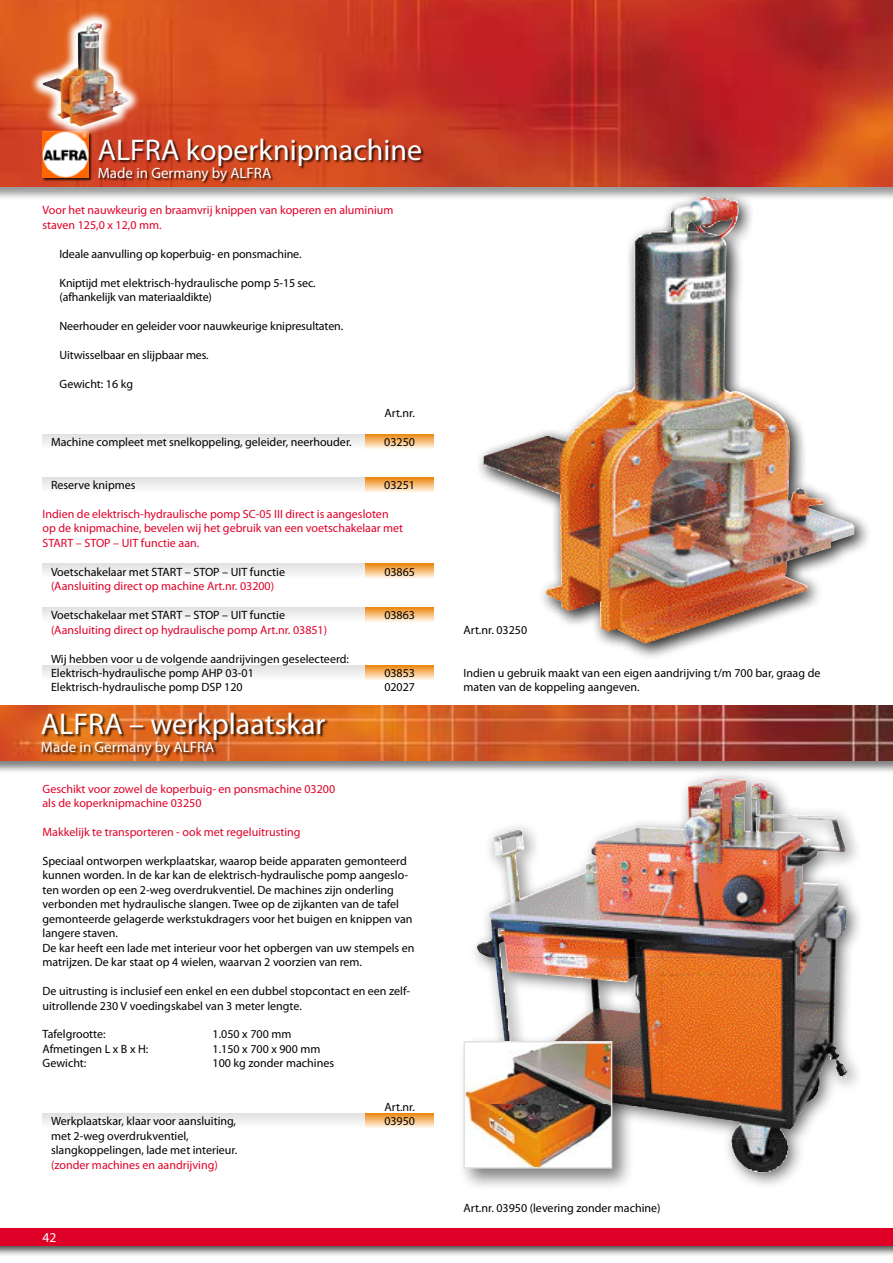
<style>
.page{position:relative;width:893px;height:1263px;background:#fff}
.page>*{position:absolute;margin:0;border:0;box-sizing:border-box;transform-origin:0 0}
.t1{font:30px "Myriad Pro";color:#fff}
.t2{font:15px "Myriad Pro";color:#fff}
.t3{font:13.5px "Myriad Pro";color:#fff}
.t4{font:12px/14.4px "Myriad Pro";color:#000}
.t5{font:12px/14.4px "Myriad Pro";color:#df0028}
</style>
<div class="page">
<img style="left:0;top:0;width:893px;height:187px">
<div style="left:0;top:1226px;width:893px;height:37px;background:#000;opacity:.7"></div>
<div style="left:0;top:1229px;width:893px;height:17px;background:#df0028"></div>
<svg style="left:364px;top:1113px;width:70px;height:15px"></svg>
<div style="left:43px;top:1113px;width:321px;height:15px;background:#efefef"></div>
<svg style="left:364px;top:665px;width:70px;height:15px"></svg>
<svg style="left:43px;top:665px;width:321px;height:11px"></svg>
<svg style="left:364px;top:607px;width:70px;height:15px"></svg>
<div style="left:43px;top:607px;width:321px;height:15px;background:#efefef"></div>
<svg style="left:364px;top:564px;width:70px;height:15px"></svg>
<div style="left:43px;top:564px;width:321px;height:15px;background:#f0f0f0"></div>
<svg style="left:364px;top:478px;width:70px;height:14px"></svg>
<div style="left:43px;top:478px;width:321px;height:15px;background:#f0f0f0"></div>
<svg style="left:364px;top:434px;width:70px;height:15px"></svg>
<div style="left:43px;top:434px;width:321px;height:15px;background:#efefef"></div>
<div style="left:99px;top:139px;width:773px;height:64px;background:#000;opacity:.75"></div>
<svg style="left:29px;top:8px;width:173px;height:193px;background:#d0643f"></svg>
<img style="left:64px;top:23px;width:49px;height:54px">
<img style="left:43px;top:77px;width:86px;height:50px">
<div style="left:0;top:705px;width:893px;height:75px;background:#000;opacity:.5"></div>
<img style="left:0;top:706px;width:893px;height:54px">
<div style="left:42px;top:713px;width:784px;height:63px;background:#000;opacity:.75"></div>
<div style="left:467px;top:769px;width:411px;height:445px;background:#000;opacity:.6"></div>
<img style="left:477px;top:779px;width:371px;height:178px">
<img style="left:491px;top:957px;width:357px;height:181px">
<img style="left:641px;top:1138px;width:148px;height:35px">
<div style="left:457px;top:1035px;width:184px;height:164px;background:#000;opacity:.5"></div>
<img style="left:465px;top:1044px;width:147px;height:125px">
<div style="left:463px;top:1041px;width:149px;height:127px;border:2px solid #e1e1e1"></div>
<div style="left:473px;top:187px;width:410px;height:493px;background:#000;opacity:.6"></div>
<h1 class="t1" style="left:98px;top:131px;width:326px">ALFRA koperknipmachine</h1>
<p class="t2" style="left:98px;top:164px;width:175px">Made in Germany by ALFRA</p>
<p class="t5" style="left:43px;top:203px;width:352px">Voor het nauwkeurig en braamvrij knippen van koperen en aluminium staven 125,0 x 12,0 mm.</p>
<p class="t4" style="left:60px;top:246px;width:244px">Ideale aanvulling op koperbuig- en ponsmachine.</p>
<p class="t4" style="left:60px;top:275px;width:258px">Kniptijd met elektrisch-hydraulische pomp 5-15 sec. (afhankelijk van materiaaldikte)</p>
<p class="t4" style="left:60px;top:319px;width:285px">Neerhouder en geleider voor nauwkeurige knipresultaten.</p>
<p class="t4" style="left:60px;top:347px;width:151px">Uitwisselbaar en slijpbaar mes.</p>
<p class="t4" style="left:60px;top:376px;width:75px">Gewicht: 16 kg</p>
<p class="t4" style="left:384px;top:405px;width:32px">Art.nr.</p>
<p class="t4" style="left:51px;top:434px;width:302px">Machine compleet met snelkoppeling, geleider, neerhouder.</p>
<p class="t4" style="left:384px;top:434px;width:32px">03250</p>
<p class="t4" style="left:51px;top:478px;width:86px">Reserve knipmes</p>
<p class="t4" style="left:384px;top:478px;width:32px">03251</p>
<p class="t5" style="left:43px;top:506px;width:362px">Indien de elektrisch-hydraulische pomp SC-05 III direct is aangesloten op de knipmachine, bevelen wij het gebruik van een voetschakelaar met<br>START – STOP – UIT functie aan.</p>
<p class="t4" style="left:51px;top:564px;width:235px">Voetschakelaar met START – STOP – UIT functie</p>
<p class="t4" style="left:384px;top:564px;width:32px">03865</p>
<p class="t5" style="left:51px;top:579px;width:225px">(Aansluiting direct op machine Art.nr. 03200)</p>
<p class="t4" style="left:51px;top:608px;width:235px">Voetschakelaar met START – STOP – UIT functie</p>
<p class="t4" style="left:384px;top:608px;width:32px">03863</p>
<p class="t5" style="left:51px;top:622px;width:278px">(Aansluiting direct op hydraulische pomp Art.nr. 03851)</p>
<p class="t4" style="left:51px;top:651px;width:300px">Wij hebben voor u de volgende aandrijvingen geselecteerd:<br>Elektrisch-hydraulische pomp AHP 03-01</p>
<p class="t4" style="left:384px;top:665px;width:32px">03853</p>
<p class="t4" style="left:51px;top:680px;width:193px">Elektrisch-hydraulische pomp DSP 120</p>
<p class="t4" style="left:384px;top:680px;width:32px">02027</p>
<h1 class="t1" style="left:41px;top:705px;width:286px">ALFRA – werkplaatskar</h1>
<p class="t2" style="left:41px;top:738px;width:175px">Made in Germany by ALFRA</p>
<p class="t5" style="left:43px;top:781px;width:294px">Geschikt voor zowel de koperbuig- en ponsmachine 03200 als de koperknipmachine 03250</p>
<p class="t5" style="left:43px;top:824px;width:260px">Makkelijk te transporteren - ook met regeluitrusting</p>
<p class="t4" style="left:43px;top:853px;width:373px">Speciaal ontworpen werkplaatskar, waarop beide apparaten gemonteerd kunnen worden. In de kar kan de elektrisch-hydraulische pomp aangeslo&shy;ten worden op een 2-weg overdrukventiel. De machines zijn onderling verbonden met hydraulische slangen. Twee op de zijkanten van de tafel gemonteerde gelagerde werkstukdragers voor het buigen en knippen van langere staven.<br>De kar heeft een lade met interieur voor het opbergen van uw stempels en matrijzen. De kar staat op 4 wielen, waarvan 2 voorzien van rem.</p>
<p class="t4" style="left:43px;top:984px;width:369px">De uitrusting is inclusief een enkel en een dubbel stopcontact en een zelf&shy;uitrollende 230 V voedingskabel van 3 meter lengte.</p>
<p class="t4" style="left:43px;top:1027px;width:65px">Tafelgrootte:</p>
<p class="t4" style="left:213px;top:1027px;width:80px">1.050 x 700 mm</p>
<p class="t4" style="left:43px;top:1041px;width:107px">Afmetingen L x B x H:</p>
<p class="t4" style="left:213px;top:1041px;width:109px">1.150 x 700 x 900 mm</p>
<p class="t4" style="left:43px;top:1056px;width:45px">Gewicht:</p>
<p class="t4" style="left:213px;top:1056px;width:123px">100 kg zonder machines</p>
<p class="t4" style="left:385px;top:1099px;width:32px">Art.nr.</p>
<p class="t4" style="left:51px;top:1114px;width:187px">Werkplaatskar, klaar voor aansluiting,</p>
<p class="t4" style="left:384px;top:1114px;width:32px">03950</p>
<p class="t4" style="left:51px;top:1128px;width:188px">met 2-weg overdrukventiel, slangkoppelingen, lade met interieur.</p>
<p class="t5" style="left:51px;top:1157px;width:168px">(zonder machines en aandrijving)</p>
<p class="t3" style="left:43px;top:1229px;width:15px">42</p>
<p class="t4" style="left:463px;top:622px;width:65px">Art.nr. 03250</p>
<p class="t4" style="left:463px;top:665px;width:358px">Indien u gebruik maakt van een eigen aandrijving t/m 700 bar, graag de maten van de koppeling aangeven.</p>
<p class="t4" style="left:463px;top:1200px;width:199px">Art.nr. 03950 (levering zonder machine)</p>
</div>
